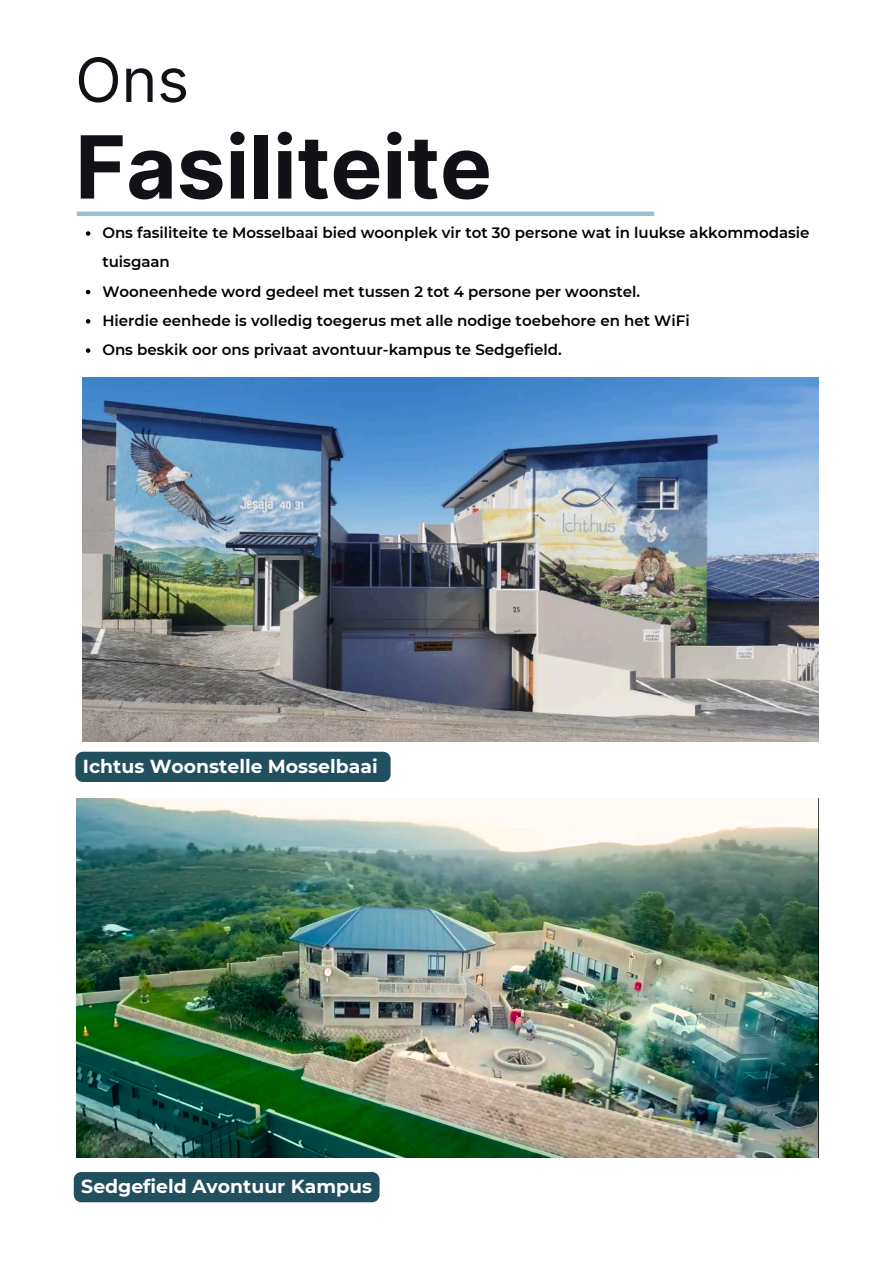
<style>
.page{position:relative;width:894px;height:1264px;background:#fff}
.page>*{position:absolute;margin:0;border:0;box-sizing:border-box;transform-origin:0 0}
.t1{font:700 87px "Inter";color:#101217}
.t2{font:60.9px "Inter";color:#101217}
.t3{font:700 18.75px "Montserrat";color:#fff}
.t4{font:600 15px/29.2px "Montserrat";color:#000}
</style>
<div class="page">
<img style="left:83px;top:378px;width:735px;height:363px">
<div style="left:77px;top:211px;width:577px;height:5px;background:#9ac0cb"></div>
<svg style="left:86px;top:231px;width:4px;height:5px"></svg>
<svg style="left:86px;top:290px;width:4px;height:4px"></svg>
<svg style="left:86px;top:319px;width:4px;height:4px"></svg>
<svg style="left:86px;top:348px;width:4px;height:5px"></svg>
<div style="left:75px;top:751px;width:315px;height:31px;background:#214f5e"></div>
<div style="left:74px;top:1172px;width:305px;height:30px;background:#214f5e"></div>
<img style="left:77px;top:798px;width:741px;height:359px">
<p class="t2" style="left:75px;top:43px;width:115px">Ons</p>
<p class="t1" style="left:75px;top:115px;width:418px">Fasiliteite</p>
<h2 class="t4" style="left:102px;top:218px;width:708px">Ons fasiliteite te Mosselbaai bied woonplek vir tot 30 persone wat in luukse akkommodasie tuisgaan</h2>
<h1 class="t4" style="left:102px;top:276px;width:539px">Wooneenhede word gedeel met tussen 2 tot 4 persone per woonstel.</h1>
<p class="t4" style="left:102px;top:306px;width:588px">Hierdie eenhede is volledig toegerus met alle nodige toebehore en het WiFi</p>
<p class="t4" style="left:102px;top:335px;width:460px">Ons beskik oor ons privaat avontuur-kampus te Sedgefield.</p>
<h3 class="t3" style="left:83px;top:754px;width:296px">Ichtus Woonstelle Mosselbaai</h3>
<h3 class="t3" style="left:81px;top:1174px;width:292px">Sedgefield Avontuur Kampus</h3>
</div>
